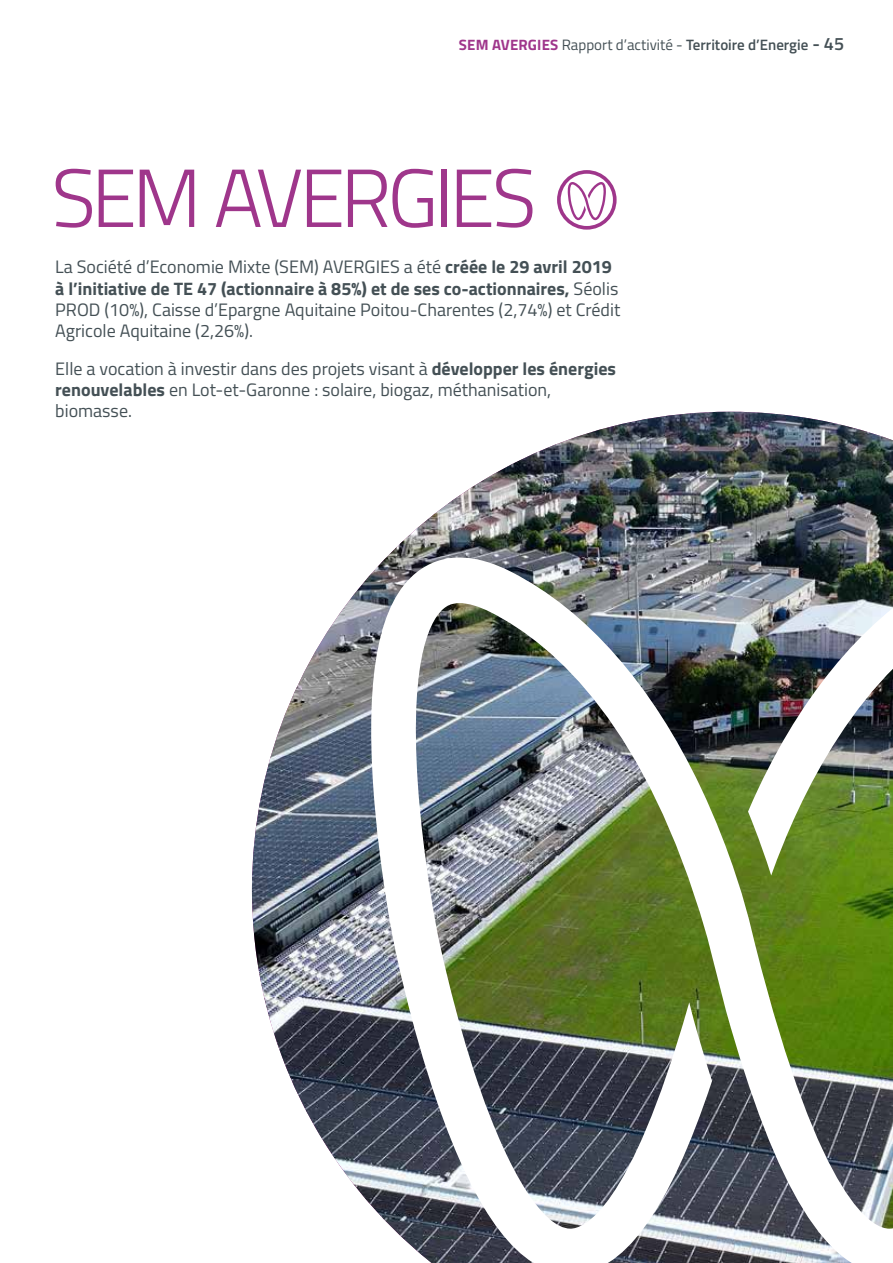
<style>
.page{position:relative;width:893px;height:1263px;background:#fff}
.page>*{position:absolute;margin:0;border:0;box-sizing:border-box;transform-origin:0 0}
.t1{font:300 82.5px "Titillium Web";letter-spacing:-.055em;color:#9f368b}
.t2{font:18px/21px "Titillium Web";color:#445055}
.t3{font:600 15px "Titillium Web";color:#445055}
.s1{font-weight:700;color:#9f368b}
.s2{font-weight:400}
.s3{font-size:18px}
.s4{font-weight:700}
</style>
<div class="page">
<svg style="left:557px;top:170px;width:60px;height:60px"></svg>
<img style="left:252px;top:412px;width:641px;height:787px">
<img style="left:365px;top:557px;width:528px;height:706px">
<p class="t3" style="left:459px;top:34px;width:387px"><span class="s1">SEM AVERGIES</span> <span class="s2">Rapport d’activité -</span> Territoire d’Energie <span class="s3">- 45</span></p>
<h1 class="t1" style="left:51px;top:138px;width:487px">SEM AVERGIES</h1>
<p class="t2" style="left:55px;top:256px;width:567px">La Société d’Economie Mixte (SEM) AVERGIES a été <span class="s4">créée le 29 avril 2019 à l’initiative de TE 47 (actionnaire à 85%) et de ses co-actionnaires,</span> Séolis PROD (10%), Caisse d’Epargne Aquitaine Poitou-Charentes (2,74%) et Crédit Agricole Aquitaine (2,26%).</p>
<p class="t2" style="left:55px;top:357px;width:562px">Elle a vocation à investir dans des projets visant à <span class="s4">développer les énergies renouvelables</span> en Lot-et-Garonne : solaire, biogaz, méthanisation, biomasse.</p>
</div>
